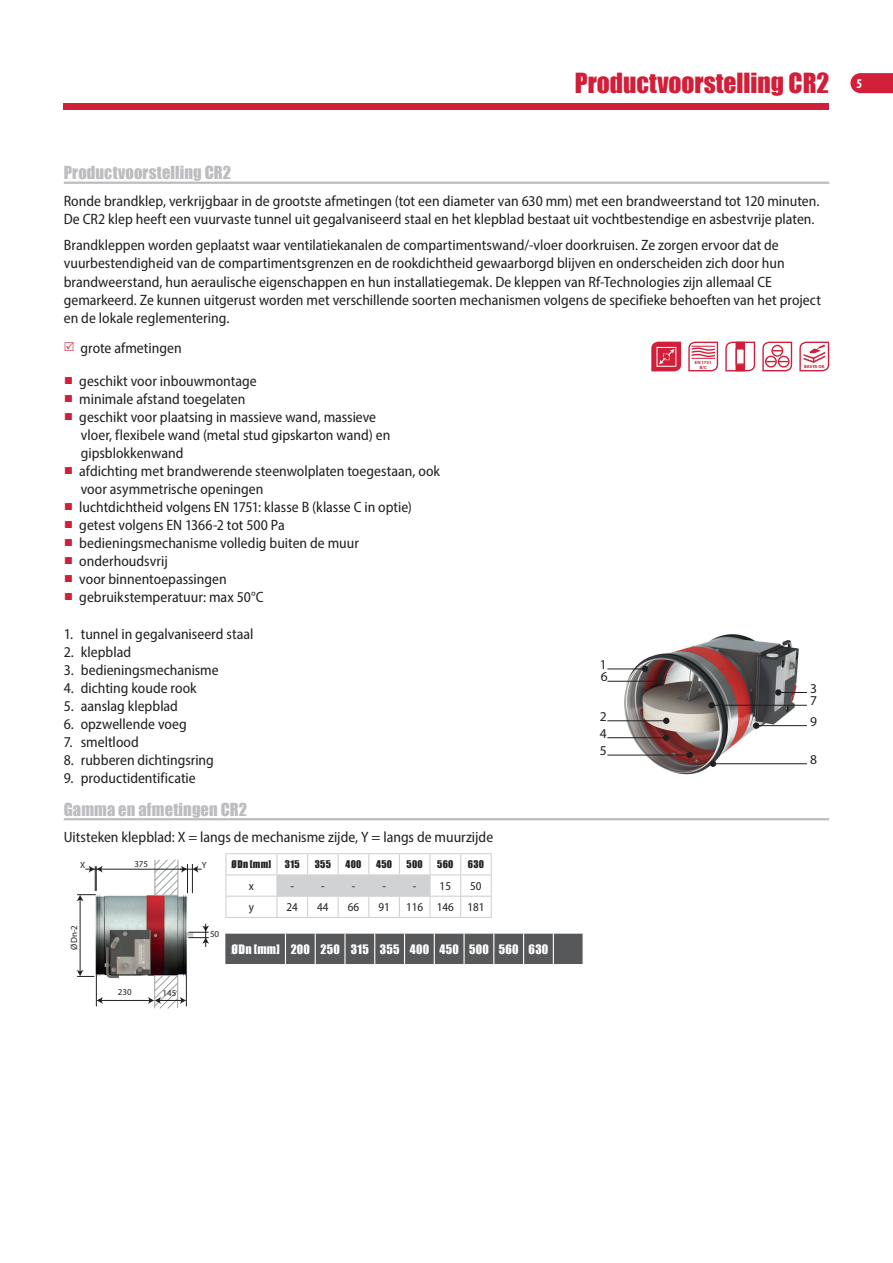
<style>
.page{position:relative;width:893px;height:1263px;background:#fff}
.page>*{position:absolute;margin:0;border:0;box-sizing:border-box;transform-origin:0 0}
.t1{font:25.5px "Impact";color:#d11e39}
.t2{font:16.5px "Impact";letter-spacing:.005em;color:#bcbdc0}
.t3{font:semi-condensed 15px/18px "Myriad Pro";color:#231f20}
.t4{font:13.5px/17.1px "Myriad Pro";color:#231f20;text-align:justify}
.t5{font:12px "Impact";letter-spacing:.02em;color:#fff}
.t6{font:semi-condensed 12px "Myriad Pro";color:#231f20}
.t7{font:9.75px "Impact";letter-spacing:.025em;color:#231f20}
.t8{font:9px "Myriad Pro";color:#231f20}
.t9{font:700 4.5px/4.9px "Myriad Pro";color:#d11e39;text-align:center}
.s1{font-family:"Lucida Sans Unicode";font-stretch:normal;font-size:12px;color:#d11e39}
</style>
<div class="page">
<div style="left:64px;top:103px;width:765px;height:6px;background:#d11e39"></div>
<svg style="left:850px;top:73px;width:43px;height:20px"></svg>
<hr style="left:64px;top:182px;width:765px;height:2px;background:#bcbdc0">
<hr style="left:64px;top:818px;width:765px;height:2px;background:#bcbdc0">
<svg style="left:651px;top:342px;width:30px;height:29px"></svg>
<svg style="left:688px;top:342px;width:30px;height:29px"></svg>
<svg style="left:725px;top:342px;width:30px;height:29px"></svg>
<div style="left:736px;top:349px;width:8px;height:15px;background:#fff"></div>
<div style="left:735px;top:348px;width:10px;height:17px;border:1px solid #d11e39"></div>
<svg style="left:762px;top:342px;width:30px;height:29px"></svg>
<svg style="left:799px;top:342px;width:30px;height:29px"></svg>
<img style="left:607px;top:634px;width:200px;height:141px">
<hr style="left:607px;top:669px;width:38px;height:1px;background:#231f20">
<svg style="left:642px;top:666px;width:6px;height:6px"></svg>
<hr style="left:607px;top:720px;width:59px;height:1px;background:#231f20">
<svg style="left:663px;top:718px;width:6px;height:6px"></svg>
<hr style="left:607px;top:737px;width:59px;height:1px;background:#231f20">
<div style="left:663px;top:734px;width:6px;height:7px;background:#231f20;border-radius:50%"></div>
<hr style="left:607px;top:755px;width:83px;height:1px;background:#231f20">
<div style="left:686px;top:752px;width:7px;height:6px;background:#231f20;border-radius:50%"></div>
<hr style="left:607px;top:681px;width:53px;height:1px;background:#231f20">
<svg style="left:657px;top:678px;width:6px;height:6px"></svg>
<hr style="left:711px;top:705px;width:96px;height:1px;background:#231f20">
<div style="left:708px;top:702px;width:7px;height:6px;background:#231f20;border-radius:50%"></div>
<hr style="left:713px;top:763px;width:94px;height:1px;background:#231f20">
<div style="left:710px;top:760px;width:6px;height:7px;background:#231f20;border-radius:50%"></div>
<svg style="left:781px;top:692px;width:26px;height:1px"></svg>
<div style="left:775px;top:689px;width:6px;height:7px;background:#231f20;border-radius:50%"></div>
<hr style="left:756px;top:725px;width:51px;height:1px;background:#231f20">
<div style="left:753px;top:722px;width:6px;height:7px;background:#231f20;border-radius:50%"></div>
<img style="left:76px;top:868px;width:130px;height:139px">
<hr style="left:101px;top:869px;width:82px;height:1px;background:#231f20">
<hr style="left:186px;top:974px;width:1px;height:32px;background:#231f20">
<hr style="left:96px;top:974px;width:1px;height:32px;background:#231f20">
<hr style="left:101px;top:1000px;width:49px;height:1px;background:#231f20">
<svg style="left:96px;top:997px;width:7px;height:7px"></svg>
<svg style="left:148px;top:975px;width:38px;height:34px"></svg>
<svg style="left:188px;top:924px;width:21px;height:23px"></svg>
<hr style="left:80px;top:899px;width:1px;height:73px;background:#231f20">
<svg style="left:77px;top:970px;width:17px;height:7px"></svg>
<svg style="left:77px;top:865px;width:26px;height:36px"></svg>
<svg style="left:154px;top:859px;width:48px;height:37px"></svg>
<hr style="left:225px;top:853px;width:52px;height:1px;background:#d1d2d4">
<hr style="left:277px;top:853px;width:31px;height:1px;background:#d1d2d4">
<hr style="left:308px;top:853px;width:30px;height:1px;background:#d1d2d4">
<hr style="left:338px;top:853px;width:31px;height:1px;background:#d1d2d4">
<hr style="left:369px;top:853px;width:30px;height:1px;background:#d1d2d4">
<hr style="left:399px;top:853px;width:31px;height:1px;background:#d1d2d4">
<hr style="left:430px;top:853px;width:31px;height:1px;background:#d1d2d4">
<hr style="left:461px;top:853px;width:31px;height:1px;background:#d1d2d4">
<svg style="left:225px;top:854px;width:267px;height:63px"></svg>
<hr style="left:225px;top:917px;width:52px;height:1px;background:#d1d2d4">
<hr style="left:277px;top:917px;width:31px;height:1px;background:#d1d2d4">
<hr style="left:308px;top:917px;width:30px;height:1px;background:#d1d2d4">
<hr style="left:338px;top:917px;width:31px;height:1px;background:#d1d2d4">
<hr style="left:369px;top:917px;width:30px;height:1px;background:#d1d2d4">
<hr style="left:399px;top:917px;width:31px;height:1px;background:#d1d2d4">
<hr style="left:430px;top:917px;width:31px;height:1px;background:#d1d2d4">
<hr style="left:461px;top:917px;width:31px;height:1px;background:#d1d2d4">
<svg style="left:226px;top:933px;width:357px;height:32px;background:#646567"></svg>
<hr style="left:553px;top:964px;width:31px;height:1px;background:#fff">
<hr style="left:225px;top:934px;width:1px;height:30px;background:#57585a">
<h1 class="t1" style="left:575px;top:63px;width:289px">Productvoorstelling CR2 <sup>5</sup></h1>
<p class="t2" style="left:64px;top:160px;width:169px">Productvoorstelling CR2</p>
<p class="t3" style="left:64px;top:192px;width:757px">Ronde brandklep, verkrijgbaar in de grootste afmetingen (tot een diameter van 630 mm) met een brandweerstand tot 120 minuten.<br>De CR2 klep heeft een vuurvaste tunnel uit gegalvaniseerd staal en het klepblad bestaat uit vochtbestendige en asbestvrije platen.</p>
<p class="t3" style="left:64px;top:236px;width:759px">Brandkleppen worden geplaatst waar ventilatiekanalen de compartimentswand/-vloer doorkruisen. Ze zorgen ervoor dat de vuurbestendigheid van de compartimentsgrenzen en de rookdichtheid gewaarborgd blijven en onderscheiden zich door hun brandweerstand, hun aeraulische eigenschappen en hun installatiegemak. De kleppen van Rf-Technologies zijn allemaal CE gemarkeerd. Ze kunnen uitgerust worden met verschillende soorten mechanismen volgens de specifieke behoeften van het project en de lokale reglementering.</p>
<p class="t3" style="left:80px;top:339px;width:103px">grote afmetingen</p>
<p class="t3" style="left:64px;top:372px;width:195px"><span class="s1">∎</span> geschikt voor inbouwmontage</p>
<p class="t3" style="left:64px;top:390px;width:183px"><span class="s1">∎</span> minimale afstand toegelaten</p>
<p class="t3" style="left:64px;top:408px;width:314px"><span class="s1">∎</span> geschikt voor plaatsing in massieve wand, massieve</p>
<p class="t3" style="left:81px;top:426px;width:311px">vloer, flexibele wand (metal stud gipskarton wand) en</p>
<p class="t3" style="left:81px;top:444px;width:104px">gipsblokkenwand</p>
<p class="t3" style="left:64px;top:462px;width:378px"><span class="s1">∎</span> afdichting met brandwerende steenwolplaten toegestaan, ook</p>
<p class="t3" style="left:81px;top:480px;width:184px">voor asymmetrische openingen</p>
<p class="t3" style="left:64px;top:498px;width:350px"><span class="s1">∎</span> luchtdichtheid volgens EN 1751: klasse B (klasse C in optie)</p>
<p class="t3" style="left:64px;top:516px;width:223px"><span class="s1">∎</span> getest volgens EN 1366-2 tot 500 Pa</p>
<p class="t3" style="left:64px;top:534px;width:297px"><span class="s1">∎</span> bedieningsmechanisme volledig buiten de muur</p>
<p class="t3" style="left:64px;top:552px;width:105px"><span class="s1">∎</span> onderhoudsvrij</p>
<p class="t3" style="left:64px;top:570px;width:164px"><span class="s1">∎</span> voor binnentoepassingen</p>
<p class="t3" style="left:64px;top:588px;width:201px"><span class="s1">∎</span> gebruikstemperatuur: max 50°C</p>
<p class="t9" style="left:695px;top:360px;width:18px">EN 1751<br>B/C</p>
<p class="t9" style="left:804px;top:364px;width:22px">BASTA OK</p>
<p class="t3" style="left:64px;top:625px;width:191px">1. tunnel in gegalvaniseerd staal</p>
<p class="t3" style="left:64px;top:643px;width:69px">2. klepblad</p>
<p class="t3" style="left:64px;top:661px;width:157px">3. bedieningsmechanisme</p>
<p class="t3" style="left:64px;top:679px;width:134px">4. dichting koude rook</p>
<p class="t3" style="left:64px;top:697px;width:116px">5. aanslag klepblad</p>
<p class="t3" style="left:64px;top:715px;width:125px">6. opzwellende voeg</p>
<p class="t3" style="left:64px;top:733px;width:77px">7. smeltlood</p>
<p class="t3" style="left:64px;top:751px;width:152px">8. rubberen dichtingsring</p>
<p class="t3" style="left:64px;top:769px;width:134px">9. productidentificatie</p>
<p class="t2" style="left:64px;top:797px;width:185px">Gamma en afmetingen CR2</p>
<p class="t3" style="left:64px;top:828px;width:431px">Uitsteken klepblad: X = langs de mechanisme zijde, Y = langs de muurzijde</p>
<p class="t8" style="left:80px;top:860px;width:7px">X</p>
<p class="t8" style="left:134px;top:858px;width:15px">375</p>
<p class="t8" style="left:202px;top:860px;width:6px">Y</p>
<p class="t7" style="left:232px;top:857px;width:41px">ØDn [mm]</p>
<p class="t7" style="left:285px;top:857px;width:16px">315</p>
<p class="t7" style="left:315px;top:857px;width:18px">355</p>
<p class="t7" style="left:346px;top:857px;width:17px">400</p>
<p class="t7" style="left:376px;top:857px;width:17px">450</p>
<p class="t7" style="left:407px;top:857px;width:18px">500</p>
<p class="t7" style="left:437px;top:857px;width:18px">560</p>
<p class="t7" style="left:468px;top:857px;width:18px">630</p>
<p class="t6" style="left:249px;top:879px;width:7px">x</p>
<p class="t6" style="left:290px;top:879px;width:36px">- -</p>
<p class="t6" style="left:352px;top:879px;width:36px">- -</p>
<p class="t6" style="left:413px;top:879px;width:40px">- 15</p>
<p class="t6" style="left:470px;top:879px;width:13px">50</p>
<p class="t6" style="left:249px;top:900px;width:7px">y</p>
<p class="t6" style="left:287px;top:900px;width:13px">24</p>
<p class="t6" style="left:317px;top:900px;width:13px">44</p>
<p class="t6" style="left:348px;top:900px;width:13px">66</p>
<p class="t6" style="left:378px;top:900px;width:13px">91</p>
<p class="t6" style="left:406px;top:900px;width:80px">116 146 181</p>
<p class="t5" style="left:231px;top:939px;width:318px">ØDn [mm] 200 250 315 355 400 450 500 560 630</p>
<p class="t8" style="left:69px;top:949px;width:26px;rotate:-90deg">ØDn-2</p>
<p class="t8" style="left:210px;top:929px;width:11px">50</p>
<p class="t8" style="left:118px;top:987px;width:15px">230</p>
<p class="t8" style="left:163px;top:987px;width:15px">145</p>
<p class="t4" style="left:600px;top:656px;width:8px">1</p>
<p class="t4" style="left:601px;top:668px;width:8px">6</p>
<p class="t4" style="left:600px;top:707px;width:8px">2<br>4<br>5</p>
<p class="t4" style="left:810px;top:679px;width:8px">3</p>
<p class="t4" style="left:810px;top:712px;width:8px">9</p>
<p class="t4" style="left:810px;top:692px;width:8px">7</p>
<p class="t4" style="left:810px;top:750px;width:8px">8</p>
</div>
